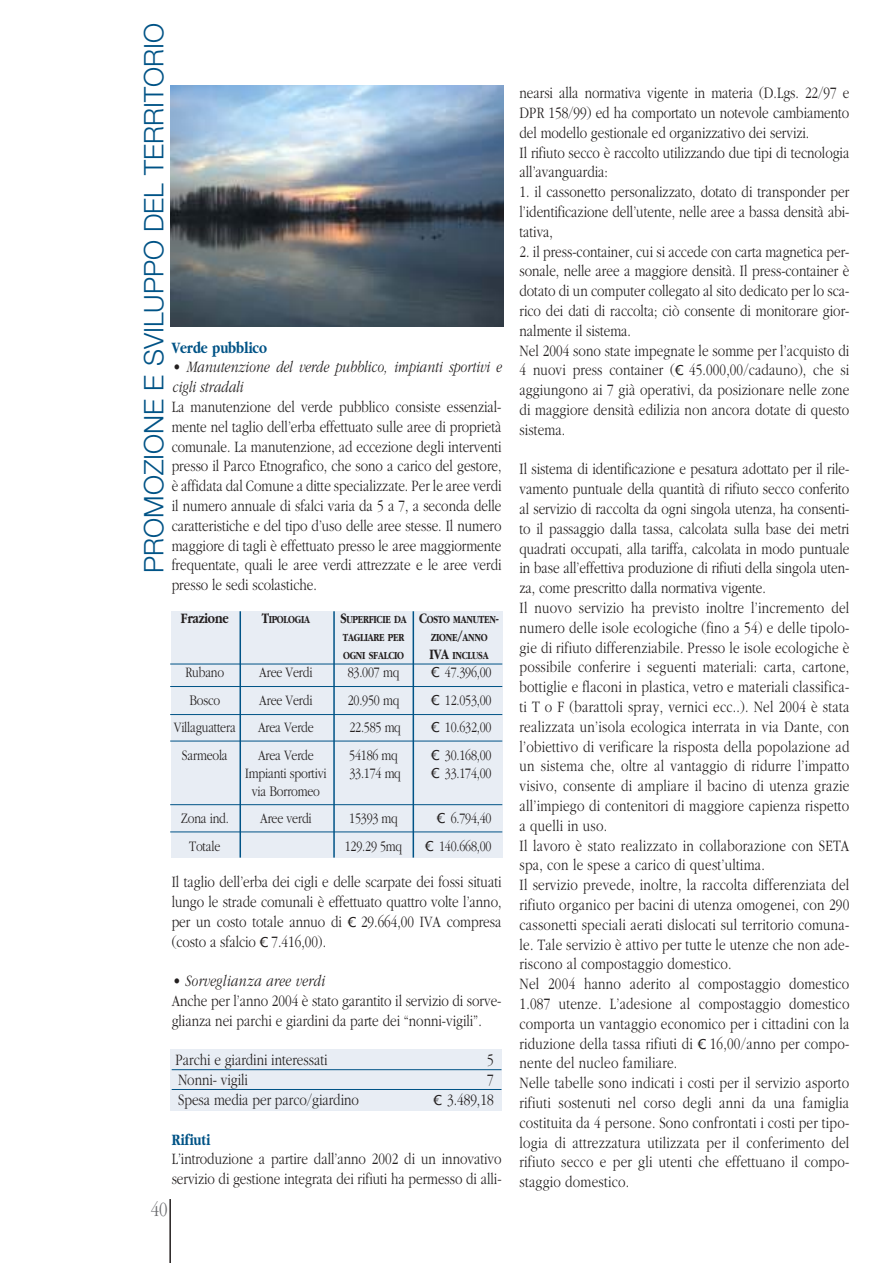
<style>
.page{position:relative;width:893px;height:1263px;background:#fff}
.page>*{position:absolute;margin:0;border:0;box-sizing:border-box;transform-origin:0 0}
.t1{font:300 27px "Helvetica Neue";color:#005386}
.t2{font:300 21px "Aplgaram";color:#6c6d70}
.t3{font:300 16.5px/19.8px "Aplgaram";letter-spacing:.01em;color:#231f1f}
.t4{font:italic 300 16.5px/19.8px "Aplgaram";color:#231f1f}
.t5{font:700 16.5px "Aplgaram";color:#005386}
.t6{font:300 15px/27.5px "Aplgaram";letter-spacing:-.01em;color:#231f1f;text-align:center}
.t7{font:700 15px "Aplgaram";letter-spacing:-.015em;color:#231f1f}
.t8{font:700 11.25px/18px "Aplgaram";letter-spacing:-.02em;color:#231f1f}
.s1{font-size:15px}
.s2{font-family:"Verdana";font-weight:400;font-size:13.5px}
</style>
<div class="page">
<div style="left:170px;top:1049px;width:332px;height:61px;background:#e8edf4"></div>
<hr style="left:169px;top:1199px;width:2px;height:64px;background:#231f1f">
<hr style="left:172px;top:1069px;width:329px;height:1px;background:#005386">
<hr style="left:172px;top:1089px;width:329px;height:1px;background:#005386">
<div style="left:171px;top:611px;width:331px;height:247px;background:#e8edf4"></div>
<hr style="left:170px;top:686px;width:332px;height:1px;background:#005386">
<hr style="left:170px;top:664px;width:332px;height:1px;background:#005386">
<hr style="left:170px;top:741px;width:332px;height:1px;background:#005386">
<hr style="left:170px;top:714px;width:332px;height:1px;background:#005386">
<hr style="left:170px;top:832px;width:332px;height:1px;background:#005386">
<hr style="left:170px;top:804px;width:332px;height:1px;background:#005386">
<hr style="left:239px;top:611px;width:2px;height:247px;background:#005386">
<hr style="left:333px;top:611px;width:2px;height:247px;background:#005386">
<hr style="left:412px;top:611px;width:2px;height:247px;background:#005386">
<img style="left:170px;top:85px;width:333px;height:241px">
<h1 class="t1" style="left:144px;top:573px;width:552px;rotate:-90deg">PROMOZIONE E SVILUPPO DEL TERRITORIO</h1>
<p class="t5" style="left:172px;top:341px;width:97px">Verde pubblico</p>
<p class="t4" style="left:172px;top:359px;width:331px">• Manutenzione del verde pubblico, impianti sportivi e cigli stradali</p>
<p class="t3" style="left:172px;top:398px;width:331px;text-align:justify">La manutenzione del verde pubblico consiste essenzial&shy;mente nel taglio dell’erba effettuato sulle aree di proprietà comunale. La manutenzione, ad eccezione degli interventi presso il Parco Etnografico, che sono a carico del gestore, è affidata dal Comune a ditte specializzate. Per le aree verdi il numero annuale di sfalci varia da 5 a 7, a seconda delle caratteristiche e del tipo d’uso delle aree stesse. Il numero maggiore di tagli è effettuato presso le aree maggiormente frequentate, quali le aree verdi attrezzate e le aree verdi presso le sedi scolastiche.</p>
<p class="t7" style="left:181px;top:613px;width:50px">Frazione</p>
<p class="t8" style="left:262px;top:612px;width:50px"><span class="s1">T</span>IPOLOGIA</p>
<p class="t6" style="left:174px;top:660px;width:63px">Rubano<br>Bosco<br>Villaguattera<br>Sarmeola</p>
<p class="t6" style="left:181px;top:806px;width:50px">Zona ind.<br>Totale</p>
<p class="t6" style="left:258px;top:660px;width:57px;text-align:justify">Aree Verdi Aree Verdi Area Verde Area Verde</p>
<p class="t6" style="left:245px;top:765px;width:83px;line-height:18px">Impianti sportivi via Borromeo</p>
<p class="t6" style="left:260px;top:806px;width:53px">Aree verdi</p>
<p class="t8" style="left:340px;top:612px;width:68px"><span class="s1">S</span>UPERFICIE DA<br>TAGLIARE PER<br>OGNI SFALCIO</p>
<p class="t6" style="left:348px;top:660px;width:55px;text-align:justify">83.007 mq 20.950 mq 22.585 mq 54186 mq</p>
<p class="t6" style="left:349px;top:761px;width:53px">33.174 mq</p>
<p class="t6" style="left:345px;top:806px;width:59px;text-align:left">15393 mq<br>129.29 5mq</p>
<p class="t8" style="left:419px;top:612px;width:82px;text-align:center"><span class="s1">C</span>OSTO MANUTEN<span class="s1">-<br></span>ZIONE<span class="s1">/</span>ANNO<br><span class="s1">IVA</span> INCLUSA</p>
<p class="t6" style="left:431px;top:660px;width:62px;text-align:justify"><span class="s2">Ä</span> 47.396,00<br><span class="s2">Ä</span> 12.053,00<br><span class="s2">Ä</span> 10.632,00<br><span class="s2">Ä</span> 30.168,00</p>
<p class="t6" style="left:431px;top:761px;width:62px"><span class="s2">Ä</span> 33.174,00</p>
<p class="t6" style="left:425px;top:806px;width:68px;text-align:right"><span class="s2">Ä</span> 6.794,40<br><span class="s2">Ä</span> 140.668,00</p>
<p class="t3" style="left:172px;top:873px;width:331px;text-align:justify">Il taglio dell’erba dei cigli e delle scarpate dei fossi situati lungo le strade comunali è effettuato quattro volte l’anno, per un costo totale annuo di <span class="s2">Ä</span> 29.664,00 IVA compresa (costo a sfalcio <span class="s2">Ä</span> 7.416,00).</p>
<p class="t4" style="left:172px;top:972px;width:154px">• Sorveglianza aree verdi</p>
<p class="t3" style="left:172px;top:992px;width:331px">Anche per l’anno 2004 è stato garantito il servizio di sorve&shy;glianza nei parchi e giardini da parte dei “nonni-vigili”.</p>
<p class="t3" style="left:175px;top:1052px;width:153px">Parchi e giardini interessati</p>
<p class="t3" style="left:487px;top:1052px;width:8px">5</p>
<p class="t3" style="left:178px;top:1071px;width:71px">Nonni- vigili</p>
<p class="t3" style="left:487px;top:1071px;width:8px">7</p>
<p class="t3" style="left:178px;top:1091px;width:182px">Spesa media per parco/giardino</p>
<p class="t3" style="left:433px;top:1091px;width:62px"><span class="s2">Ä</span> 3.489,18</p>
<p class="t5" style="left:172px;top:1133px;width:40px">Rifiuti</p>
<p class="t3" style="left:172px;top:1151px;width:331px">L’introduzione a partire dall’anno 2002 di un innovativo servizio di gestione integrata dei rifiuti ha permesso di alli-</p>
<p class="t2" style="left:151px;top:1202px;width:18px">40</p>
<p class="t3" style="left:519px;top:84px;width:331px">nearsi alla normativa vigente in materia (D.Lgs. 22/97 e DPR 158/99) ed ha comportato un notevole cambiamento del modello gestionale ed organizzativo dei servizi.<br>Il rifiuto secco è raccolto utilizzando due tipi di tecnologia all’avanguardia:</p>
<p class="t3" style="left:519px;top:183px;width:331px;text-align:justify">1. il cassonetto personalizzato, dotato di transponder per l’identificazione dell’utente, nelle aree a bassa densità abi&shy;tativa,</p>
<p class="t3" style="left:519px;top:243px;width:331px">2. il press-container, cui si accede con carta magnetica per&shy;sonale, nelle aree a maggiore densità. Il press-container è dotato di un computer collegato al sito dedicato per lo sca&shy;rico dei dati di raccolta; ciò consente di monitorare gior&shy;nalmente il sistema.<br>Nel 2004 sono state impegnate le somme per l’acquisto di 4 nuovi press container (<span class="s2">Ä</span> 45.000,00/cadauno), che si aggiungono ai 7 già operativi, da posizionare nelle zone di maggiore densità edilizia non ancora dotate di questo sistema.</p>
<p class="t3" style="left:519px;top:461px;width:331px">Il sistema di identificazione e pesatura adottato per il rile&shy;vamento puntuale della quantità di rifiuto secco conferito al servizio di raccolta da ogni singola utenza, ha consenti&shy;to il passaggio dalla tassa, calcolata sulla base dei metri quadrati occupati, alla tariffa, calcolata in modo puntuale in base all’effettiva produzione di rifiuti della singola uten&shy;za, come prescritto dalla normativa vigente.<br>Il nuovo servizio ha previsto inoltre l’incremento del numero delle isole ecologiche (fino a 54) e delle tipolo&shy;gie di rifiuto differenziabile. Presso le isole ecologiche è possibile conferire i seguenti materiali: carta, cartone, bottiglie e flaconi in plastica, vetro e materiali classifica&shy;ti T o F (barattoli spray, vernici ecc..). Nel 2004 è stata realizzata un’isola ecologica interrata in via Dante, con l’obiettivo di verificare la risposta della popolazione ad un sistema che, oltre al vantaggio di ridurre l’impatto visivo, consente di ampliare il bacino di utenza grazie all’impiego di contenitori di maggiore capienza rispetto a quelli in uso.<br>Il lavoro è stato realizzato in collaborazione con SETA spa, con le spese a carico di quest’ultima.<br>Il servizio prevede, inoltre, la raccolta differenziata del rifiuto organico per bacini di utenza omogenei, con 290 cassonetti speciali aerati dislocati sul territorio comuna&shy;le. Tale servizio è attivo per tutte le utenze che non ade&shy;riscono al compostaggio domestico.<br>Nel 2004 hanno aderito al compostaggio domestico 1.087 utenze. L’adesione al compostaggio domestico comporta un vantaggio economico per i cittadini con la riduzione della tassa rifiuti di <span class="s2">Ä</span> 16,00/anno per compo&shy;nente del nucleo familiare.<br>Nelle tabelle sono indicati i costi per il servizio asporto rifiuti sostenuti nel corso degli anni da una famiglia costituita da 4 persone. Sono confrontati i costi per tipo&shy;logia di attrezzatura utilizzata per il conferimento del rifiuto secco e per gli utenti che effettuano il compo&shy;staggio domestico.</p>
</div>
